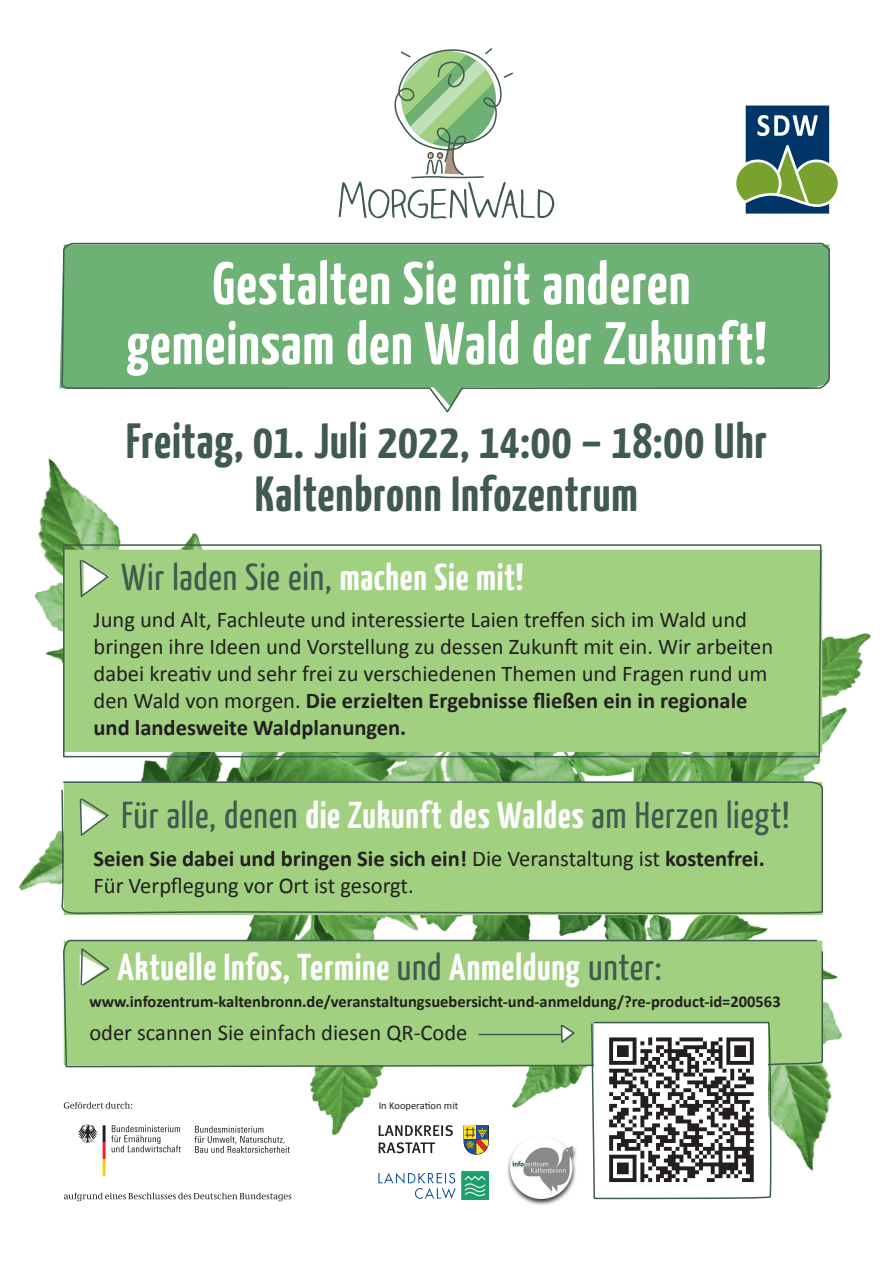
<style>
.page{position:relative;width:893px;height:1263px;background:#fff}
.page>*{position:absolute;margin:0;border:0;box-sizing:border-box;transform-origin:0 0}
.t1{font:700 60px/60px "Yanone Kaffeesatz";letter-spacing:.015em;color:#fff;text-align:center}
.t2{font:700 49.5px/52.5px "Yanone Kaffeesatz";letter-spacing:.02em;color:#405a4f;text-align:center}
.t3{font:37.5px "Yanone Kaffeesatz";letter-spacing:.02em;color:#405a4f}
.t4{font:700 37.5px "Yanone Kaffeesatz";letter-spacing:.02em;color:#fff}
.t5{font:22.5px/27px "Calibri";color:#231f20}
.t6{font:700 16.5px "Calibri";color:#231f20}
.t7{font:10.5px "Calibri";color:#231f20}
.s1{font-weight:700;color:#fff}
.s2{font-weight:700}
.s3{font-weight:400;color:#405a4f}
</style>
<div class="page">
<img style="left:18px;top:562px;width:853px;height:640px">
<img style="left:18px;top:458px;width:182px;height:250px">
<svg style="left:59px;top:242px;width:771px;height:171px;background:#82ba88"></svg>
<div style="left:62px;top:543px;width:760px;height:215px;background:#a0d080"></div>
<div style="left:61px;top:781px;width:763px;height:134px;background:#a0d080"></div>
<div style="left:62px;top:939px;width:762px;height:129px;background:#a0d080"></div>
<svg style="left:339px;top:48px;width:216px;height:171px"></svg>
<svg style="left:736px;top:106px;width:102px;height:108px"></svg>
<hr style="left:479px;top:1034px;width:82px;height:1px;background:#405a4f">
<svg style="left:560px;top:1023px;width:16px;height:22px"></svg>
<svg style="left:80px;top:946px;width:31px;height:41px"></svg>
<svg style="left:79px;top:558px;width:32px;height:41px"></svg>
<svg style="left:79px;top:797px;width:32px;height:41px"></svg>
<svg style="left:64px;top:1102px;width:227px;height:99px"></svg>
<svg style="left:590px;top:1021px;width:182px;height:181px"></svg>
<img style="left:501px;top:1131px;width:82px;height:74px">
<img style="left:379px;top:1171px;width:110px;height:28px">
<svg style="left:379px;top:1142px;width:56px;height:11px"></svg>
<svg style="left:379px;top:1125px;width:74px;height:11px"></svg>
<svg style="left:463px;top:1125px;width:26px;height:30px"></svg>
<h1 class="t1" style="left:126px;top:252px;width:642px">Gestalten Sie mit anderen gemeinsam den Wald der Zukunft!</h1>
<h2 class="t2" style="left:126px;top:414px;width:642px">Freitag, 01. Juli 2022, 14:00 – 18:00 Uhr<br>Kaltenbronn Infozentrum</h2>
<h3 class="t3" style="left:122px;top:554px;width:403px">Wir laden Sie ein, <span class="s1">machen Sie mit!</span></h3>
<p class="t5" style="left:94px;top:606px;width:681px">Jung und Alt, Fachleute und interessierte Laien treffen sich im Wald und bringen ihre Ideen und Vorstellung zu dessen Zukunft mit ein. Wir arbeiten dabei kreativ und sehr frei zu verschiedenen Themen und Fragen rund um den Wald von morgen. <span class="s2">Die erzielten Ergebnisse fließen ein in regionale und landesweite Waldplanungen.</span></p>
<h3 class="t3" style="left:121px;top:792px;width:670px">Für alle, denen <span class="s1">die Zukunft des Waldes</span> am Herzen liegt!</h3>
<p class="t5" style="left:94px;top:844px;width:673px"><span class="s2">Seien Sie dabei und bringen Sie sich ein!</span> Die Veranstaltung ist <span class="s2">kostenfrei.<br></span>Für Verpflegung vor Ort ist gesorgt.</p>
<h3 class="t4" style="left:117px;top:944px;width:546px">Aktuelle Infos, Termine <span class="s3">und</span> Anmeldung <span class="s3">unter:</span></h3>
<p class="t6" style="left:89px;top:991px;width:693px">www.infozentrum-kaltenbronn.de/veranstaltungsuebersicht-und-anmeldung/?re-product-id=200563</p>
<p class="t5" style="left:89px;top:1019px;width:380px">oder scannen Sie einfach diesen QR-Code</p>
<p class="t7" style="left:379px;top:1098px;width:81px">In Kooperation mit</p>
</div>
